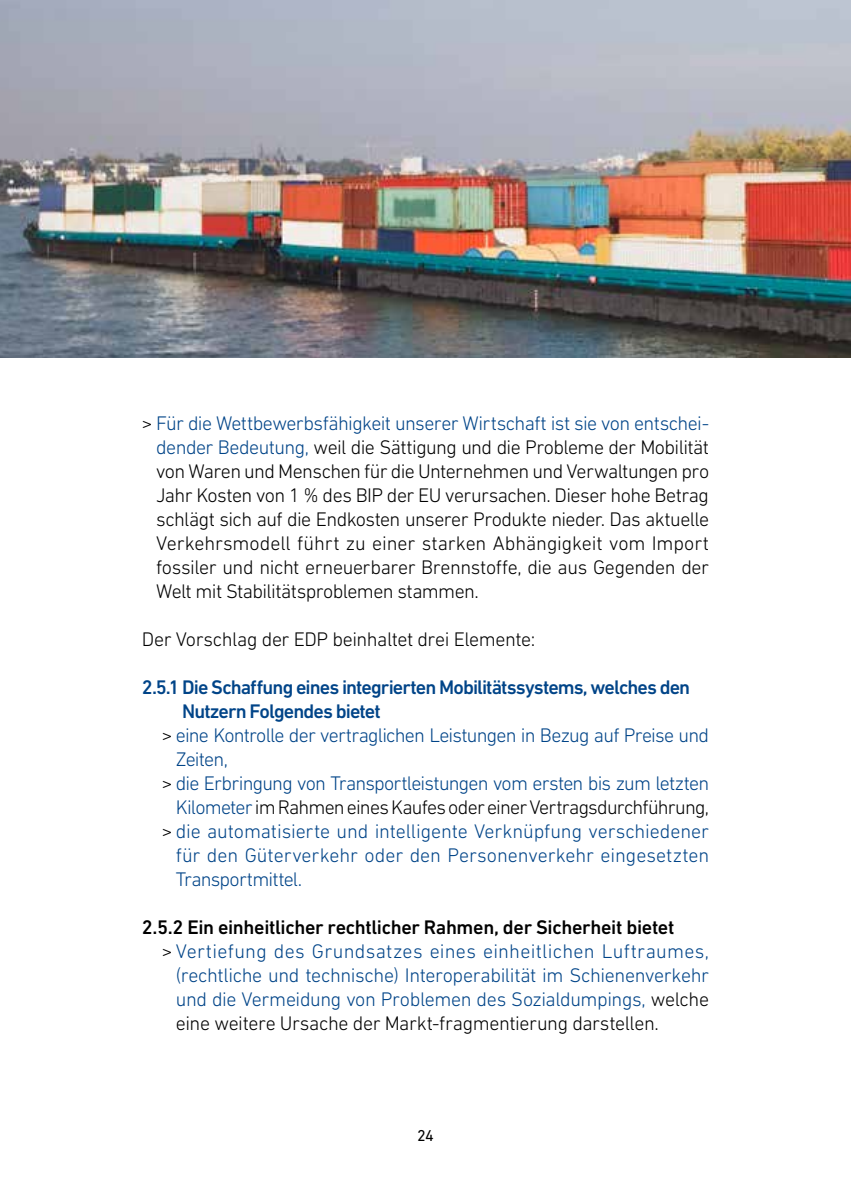
<style>
.page{position:relative;width:851px;height:1191px;background:#fff}
.page>*{position:absolute;margin:0;border:0;box-sizing:border-box;transform-origin:0 0}
.t1{font:300 20px/24px "DIN Next LT Pro";letter-spacing:-.025em;color:#000;text-align:justify}
.t2{font:300 20px "DIN Next LT Pro";letter-spacing:-.015em;color:#048}
.t3{font:300 20px "DIN Next LT Pro";letter-spacing:-.04em;color:#048}
.t4{font:500 20px "DIN Next LT Pro";letter-spacing:-.045em;color:#048}
.t5{font:500 20px "DIN Next LT Pro";letter-spacing:-.015em;color:#000}
.t6{font:300 20px "DIN Next LT Pro";letter-spacing:.015em;color:#048}
.t7{font:16px "DIN Next LT Pro";color:#000}
.s1{color:#048}
.s2{color:#000}
</style>
<div class="page">
<img style="left:0;top:0;width:850px;height:358px">
<p class="t1" style="left:156px;top:411px;width:554px;text-indent:-14px">&gt; <span class="s1">Für die Wettbewerbsfähigkeit unserer Wirtschaft ist sie von entschei&shy;dender Bedeutung,</span> weil die Sättigung und die Probleme der Mobilität von Waren und Menschen für die Unternehmen und Verwaltungen pro Jahr Kosten von 1 % des BIP der EU verursachen. Dieser hohe Betrag schlägt sich auf die Endkosten unserer Produkte nieder. Das aktuelle Verkehrsmodell führt zu einer starken Abhängigkeit vom Import fossiler und nicht erneuerbarer Brennstoffe, die aus Gegenden der Welt mit Stabilitätsproblemen stammen.</p>
<p class="t1" style="left:142px;top:627px;width:395px">Der Vorschlag der EDP beinhaltet drei Elemente:</p>
<p class="t4" style="left:142px;top:675px;width:550px">2.5.1 Die Schaffung eines integrierten Mobilitätssystems, welches den</p>
<p class="t4" style="left:182px;top:699px;width:200px">Nutzern Folgendes bietet</p>
<p class="t3" style="left:162px;top:723px;width:548px"><span class="s2">&gt;</span> eine Kontrolle der vertraglichen Leistungen in Bezug auf Preise und</p>
<p class="t2" style="left:176px;top:747px;width:54px">Zeiten,</p>
<p class="t3" style="left:162px;top:771px;width:548px"><span class="s2">&gt;</span> die Erbringung von Transportleistungen vom ersten bis zum letzten</p>
<p class="t1" style="left:176px;top:795px;width:534px"><span class="s1">Kilometer</span> im Rahmen eines Kaufes oder einer Vertragsdurchführung,</p>
<p class="t2" style="left:162px;top:819px;width:548px"><span class="s2">&gt;</span> die automatisierte und intelligente Verknüpfung verschiedener</p>
<p class="t2" style="left:176px;top:843px;width:535px">für den Güterverkehr oder den Personenverkehr eingesetzten</p>
<p class="t3" style="left:176px;top:867px;width:128px">Transportmittel.</p>
<p class="t5" style="left:142px;top:915px;width:534px">2.5.2 Ein einheitlicher rechtlicher Rahmen, der Sicherheit bietet</p>
<p class="t6" style="left:162px;top:939px;width:548px"><span class="s2">&gt;</span> Vertiefung des Grundsatzes eines einheitlichen Luftraumes,</p>
<p class="t2" style="left:176px;top:963px;width:534px">(rechtliche und technische) Interoperabilität im Schienenverkehr</p>
<p class="t2" style="left:176px;top:987px;width:534px">und die Vermeidung von Problemen des Sozialdumpings, <span class="s2">welche</span></p>
<p class="t1" style="left:176px;top:1011px;width:484px">eine weitere Ursache der Markt-fragmentierung darstellen.</p>
<p class="t7" style="left:417px;top:1125px;width:18px">24</p>
</div>
